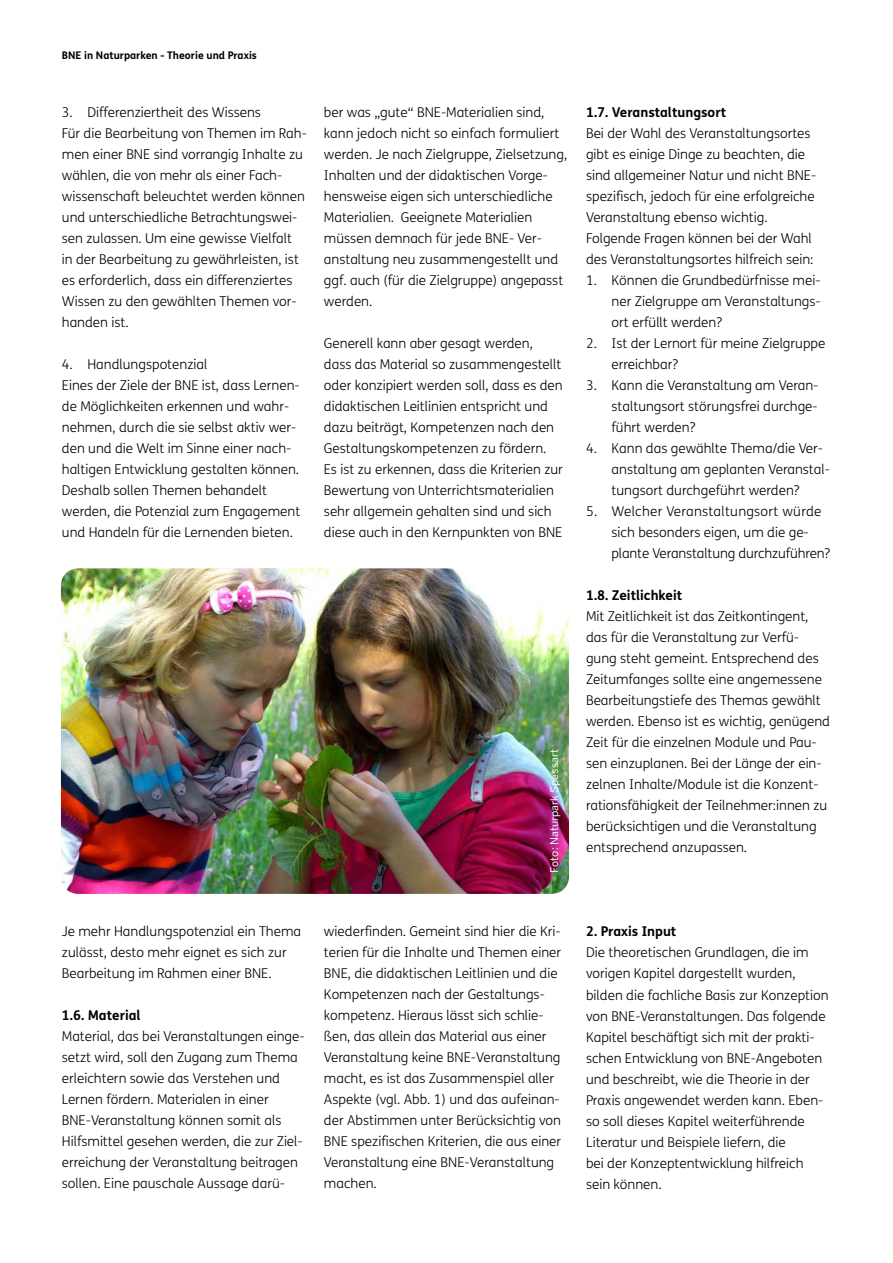
<style>
.page{position:relative;width:893px;height:1263px;background:#fff}
.page>*{position:absolute;margin:0;border:0;box-sizing:border-box;transform-origin:0 0}
.t1{font:300 13.5px/21px "FS Me";color:#000}
.t2{font:700 13.5px "FS Me";color:#000}
.t3{font:700 10.5px "FS Me";color:#000}
.t4{font:10.5px "Benton Sans";color:#fff}
</style>
<div class="page">
<img style="left:61px;top:568px;width:508px;height:326px">
<p class="t3" style="left:62px;top:47px;width:197px">BNE in Naturparken - Theorie und Praxis</p>
<p class="t1" style="left:62px;top:101px;width:247px">3. Differenziertheit des Wissens<br>Für die Bearbeitung von Themen im Rah&shy;men einer BNE sind vorrangig Inhalte zu wählen, die von mehr als einer Fach&shy;wissenschaft beleuchtet werden können und unterschiedliche Betrachtungswei&shy;sen zulassen. Um eine gewisse Vielfalt<br>in der Bearbeitung zu gewährleisten, ist es erforderlich, dass ein differenziertes Wissen zu den gewählten Themen vor&shy;handen ist.</p>
<p class="t1" style="left:62px;top:353px;width:240px">4. Handlungspotenzial<br>Eines der Ziele der BNE ist, dass Lernen&shy;de Möglichkeiten erkennen und wahr&shy;nehmen, durch die sie selbst aktiv wer&shy;den und die Welt im Sinne einer nach&shy;haltigen Entwicklung gestalten können.<br>Deshalb sollen Themen behandelt werden, die Potenzial zum Engagement und Handeln für die Lernenden bieten.</p>
<p class="t1" style="left:324px;top:101px;width:245px">ber was „gute“ BNE-Materialien sind, kann jedoch nicht so einfach formuliert werden. Je nach Zielgruppe, Zielsetzung, Inhalten und der didaktischen Vorge&shy;hensweise eigen sich unterschiedliche Materialien. Geeignete Materialien müssen demnach für jede BNE- Ver&shy;anstaltung neu zusammengestellt und ggf. auch (für die Zielgruppe) angepasst werden.</p>
<p class="t1" style="left:324px;top:332px;width:241px">Generell kann aber gesagt werden, dass das Material so zusammengestellt oder konzipiert werden soll, dass es den didaktischen Leitlinien entspricht und dazu beiträgt, Kompetenzen nach den Gestaltungskompetenzen zu fördern.<br>Es ist zu erkennen, dass die Kriterien zur Bewertung von Unterrichtsmaterialien sehr allgemein gehalten sind und sich diese auch in den Kernpunkten von BNE</p>
<p class="t4" style="left:548px;top:873px;width:125px;rotate:-90deg">Foto: Naturpark Spessart</p>
<p class="t2" style="left:586px;top:102px;width:142px">1.7. Veranstaltungsort</p>
<p class="t1" style="left:586px;top:123px;width:232px">Bei der Wahl des Veranstaltungsortes gibt es einige Dinge zu beachten, die sind allgemeiner Natur und nicht BNE&shy;spezifisch, jedoch für eine erfolgreiche Veranstaltung ebenso wichtig.<br>Folgende Fragen können bei der Wahl des Veranstaltungsortes hilfreich sein:</p>
<p class="t1" style="left:612px;top:270px;width:211px;text-align:justify;text-indent:-26px">1. Können die Grundbedürfnisse mei&shy;ner Zielgruppe am Veranstaltungs&shy;ort erfüllt werden?</p>
<p class="t1" style="left:612px;top:333px;width:215px;text-indent:-26px">2. Ist der Lernort für meine Zielgruppe erreichbar?</p>
<p class="t1" style="left:612px;top:375px;width:208px;text-align:justify;text-indent:-26px">3. Kann die Veranstaltung am Veran&shy;staltungsort störungsfrei durchge&shy;führt werden?</p>
<p class="t1" style="left:612px;top:438px;width:220px;text-indent:-26px">4. Kann das gewählte Thema/die Ver&shy;anstaltung am geplanten Veranstal&shy;tungsort durchgeführt werden?</p>
<p class="t1" style="left:612px;top:501px;width:220px;text-indent:-26px">5. Welcher Veranstaltungsort würde sich besonders eigen, um die ge&shy;plante Veranstaltung durchzuführen?</p>
<p class="t2" style="left:586px;top:585px;width:98px">1.8. Zeitlichkeit</p>
<p class="t1" style="left:586px;top:606px;width:246px">Mit Zeitlichkeit ist das Zeitkontingent, das für die Veranstaltung zur Verfü&shy;gung steht gemeint. Entsprechend des Zeitumfanges sollte eine angemessene Bearbeitungstiefe des Themas gewählt werden. Ebenso ist es wichtig, genügend Zeit für die einzelnen Module und Pau&shy;sen einzuplanen. Bei der Länge der ein&shy;zelnen Inhalte/Module ist die Konzent&shy;rationsfähigkeit der Teilnehmer:innen zu berücksichtigen und die Veranstaltung entsprechend anzupassen.</p>
<p class="t1" style="left:62px;top:920px;width:241px">Je mehr Handlungspotenzial ein Thema zulässt, desto mehr eignet es sich zur<br>Bearbeitung im Rahmen einer BNE.</p>
<p class="t2" style="left:62px;top:1005px;width:80px">1.6. Material</p>
<p class="t1" style="left:62px;top:1025px;width:244px">Material, das bei Veranstaltungen einge&shy;setzt wird, soll den Zugang zum Thema erleichtern sowie das Verstehen und Lernen fördern. Materialen in einer BNE-Veranstaltung können somit als Hilfsmittel gesehen werden, die zur Ziel&shy;erreichung der Veranstaltung beitragen sollen. Eine pauschale Aussage darü-</p>
<p class="t1" style="left:324px;top:920px;width:239px">wiederfinden. Gemeint sind hier die Kri&shy;terien für die Inhalte und Themen einer BNE, die didaktischen Leitlinien und die Kompetenzen nach der Gestaltungs&shy;kompetenz. Hieraus lässt sich schlie&shy;ßen, das allein das Material aus einer Veranstaltung keine BNE-Veranstaltung macht, es ist das Zusammenspiel aller Aspekte (vgl. Abb. 1) und das aufeinan&shy;der Abstimmen unter Berücksichtig von BNE spezifischen Kriterien, die aus einer Veranstaltung eine BNE-Veranstaltung machen.</p>
<p class="t2" style="left:586px;top:921px;width:92px">2. Praxis Input</p>
<p class="t1" style="left:586px;top:942px;width:244px">Die theoretischen Grundlagen, die im vorigen Kapitel dargestellt wurden, bilden die fachliche Basis zur Konzeption von BNE-Veranstaltungen. Das folgende Kapitel beschäftigt sich mit der prakti&shy;schen Entwicklung von BNE-Angeboten und beschreibt, wie die Theorie in der Praxis angewendet werden kann. Eben&shy;so soll dieses Kapitel weiterführende Literatur und Beispiele liefern, die<br>bei der Konzeptentwicklung hilfreich sein können.</p>
</div>
